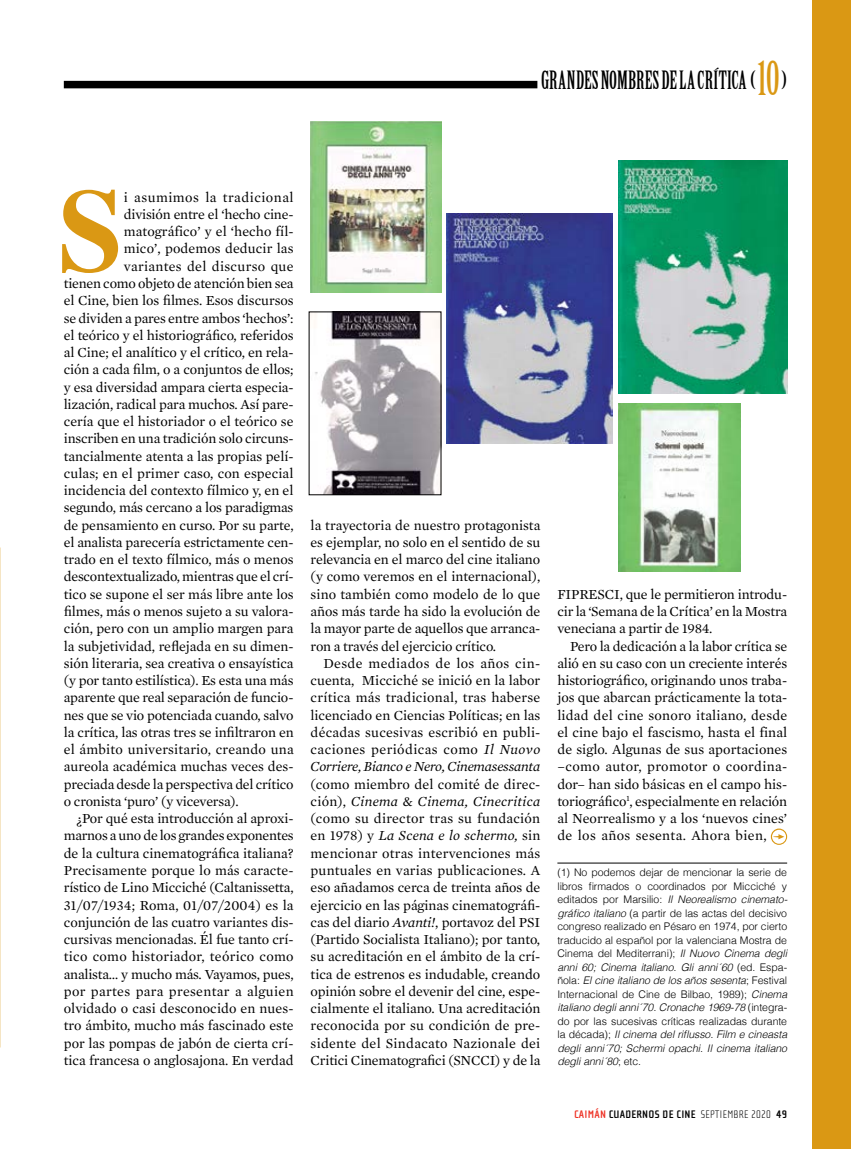
<style>
.page{position:relative;width:851px;height:1149px;background:#fff}
.page>*{position:absolute;margin:0;border:0;box-sizing:border-box;transform-origin:0 0}
.t1{font:500 119.4px "Nimbus Rom No 9 L";color:#da9814}
.t2{font:24.6px "Birch Std";letter-spacing:.005em;color:#000}
.Cuaderno_Actualidad{font:14.1px/17.2px "Mercury Text G1";letter-spacing:-.01em;color:#000;text-align:justify}
.Cuaderno_Actualidad-2{font:14.1px "Mercury Text G1";letter-spacing:.015em;color:#000}
.Cuaderno_Actualidad-3{font:14.1px "Mercury Text G1";letter-spacing:.02em;color:#000}
.Cuaderno_Actualidad-4{font:14.1px "Mercury Text G1";letter-spacing:.035em;color:#000}
.t3{font:700 11.25px "Cholla Sans";letter-spacing:.02em;color:#000}
.t4{font:300 10.5px/13.5px "Helvetica";letter-spacing:-.005em;color:#000;text-align:justify}
.s1{font-size:46.05px;color:#da9814}
.s2{font-style:italic}
.s3{color:#ee3124}
.s4{font-weight:100}
</style>
<div class="page">
<div style="left:64px;top:81px;width:473px;height:7px;background:#000"></div>
<div style="left:812px;top:0;width:38px;height:1148px;background:#da9814"></div>
<svg style="left:770px;top:828px;width:17px;height:16px"></svg>
<hr style="left:557px;top:862px;width:230px;height:1px;background:#000">
<img style="left:447px;top:213px;width:166px;height:230px">
<img style="left:311px;top:313px;width:128px;height:180px">
<div style="left:309px;top:311px;width:132px;height:184px;border:1px solid #000"></div>
<img style="left:618px;top:403px;width:122px;height:168px">
<img style="left:310px;top:121px;width:131px;height:171px">
<img style="left:618px;top:160px;width:169px;height:233px">
<p class="t2" style="left:541px;top:66px;width:247px">GRANDES NOMBRES DE LA CRÍTICA( <span class="s1">10</span> )</p>
<p class="t1" style="left:57px;top:146px;width:68px">S</p>
<p class="Cuaderno_Actualidad-4" style="left:124px;top:189px;width:171px">i asumimos la tradicional</p>
<p class="Cuaderno_Actualidad" style="left:124px;top:206px;width:171px">división entre el ‘hecho cine-</p>
<p class="Cuaderno_Actualidad" style="left:124px;top:223px;width:171px">matográfico’ y el ‘hecho fíl-</p>
<p class="Cuaderno_Actualidad" style="left:124px;top:240px;width:171px">mico’, podemos deducir las</p>
<p class="Cuaderno_Actualidad-3" style="left:124px;top:258px;width:171px">variantes del discurso que</p>
<p class="Cuaderno_Actualidad" style="left:64px;top:275px;width:231px">tienen como objeto de atención bien sea</p>
<p class="Cuaderno_Actualidad" style="left:64px;top:292px;width:231px">el Cine, bien los filmes. Esos discursos</p>
<p class="Cuaderno_Actualidad" style="left:64px;top:309px;width:231px">se dividen a pares entre ambos ‘hechos’:</p>
<p class="Cuaderno_Actualidad" style="left:64px;top:326px;width:231px">el teórico y el historiográfico, referidos</p>
<p class="Cuaderno_Actualidad" style="left:64px;top:344px;width:231px">al Cine; el analítico y el crítico, en rela-</p>
<p class="Cuaderno_Actualidad" style="left:64px;top:361px;width:231px">ción a cada film, o a conjuntos de ellos;</p>
<p class="Cuaderno_Actualidad" style="left:64px;top:378px;width:231px">y esa diversidad ampara cierta especia-</p>
<p class="Cuaderno_Actualidad" style="left:64px;top:395px;width:231px">lización, radical para muchos. Así pare-</p>
<p class="Cuaderno_Actualidad" style="left:64px;top:413px;width:231px">cería que el historiador o el teórico se</p>
<p class="Cuaderno_Actualidad" style="left:64px;top:430px;width:231px">inscriben en una tradición solo circuns-</p>
<p class="Cuaderno_Actualidad" style="left:64px;top:447px;width:231px">tancialmente atenta a las propias pelí-</p>
<p class="Cuaderno_Actualidad" style="left:64px;top:464px;width:231px">culas; en el primer caso, con especial</p>
<p class="Cuaderno_Actualidad" style="left:64px;top:482px;width:231px">incidencia del contexto fílmico y, en el</p>
<p class="Cuaderno_Actualidad" style="left:64px;top:499px;width:231px">segundo, más cercano a los paradigmas</p>
<p class="Cuaderno_Actualidad" style="left:64px;top:516px;width:231px">de pensamiento en curso. Por su parte,</p>
<p class="Cuaderno_Actualidad" style="left:64px;top:533px;width:231px">el analista parecería estrictamente cen-</p>
<p class="Cuaderno_Actualidad" style="left:64px;top:551px;width:231px">trado en el texto fílmico, más o menos</p>
<p class="Cuaderno_Actualidad" style="left:64px;top:568px;width:231px">descontextualizado, mientras que el crí-</p>
<p class="Cuaderno_Actualidad" style="left:64px;top:585px;width:231px">tico se supone el ser más libre ante los</p>
<p class="Cuaderno_Actualidad" style="left:64px;top:602px;width:231px">filmes, más o menos sujeto a su valora-</p>
<p class="Cuaderno_Actualidad" style="left:64px;top:620px;width:231px">ción, pero con un amplio margen para</p>
<p class="Cuaderno_Actualidad" style="left:64px;top:637px;width:231px">la subjetividad, reflejada en su dimen-</p>
<p class="Cuaderno_Actualidad" style="left:64px;top:654px;width:231px">sión literaria, sea creativa o ensayística</p>
<p class="Cuaderno_Actualidad" style="left:64px;top:671px;width:231px">(y por tanto estilística). Es esta una más</p>
<p class="Cuaderno_Actualidad" style="left:64px;top:689px;width:231px">aparente que real separación de funcio-</p>
<p class="Cuaderno_Actualidad" style="left:64px;top:706px;width:231px">nes que se vio potenciada cuando, salvo</p>
<p class="Cuaderno_Actualidad" style="left:64px;top:723px;width:231px">la crítica, las otras tres se infiltraron en</p>
<p class="Cuaderno_Actualidad-2" style="left:64px;top:741px;width:231px">el ámbito universitario, creando una</p>
<p class="Cuaderno_Actualidad" style="left:64px;top:758px;width:231px">aureola académica muchas veces des-</p>
<p class="Cuaderno_Actualidad" style="left:64px;top:775px;width:231px">preciada desde la perspectiva del crítico</p>
<p class="Cuaderno_Actualidad" style="left:64px;top:792px;width:176px">o cronista ‘puro’ (y viceversa).</p>
<p class="Cuaderno_Actualidad" style="left:64px;top:809px;width:231px;text-indent:13px">¿Por qué esta introducción al aproxi&shy;marnos a uno de los grandes exponentes de la cultura cinematográfica italiana?<br>Precisamente porque lo más caracte&shy;rístico de Lino Micciché (Caltanissetta, 31/07/1934; Roma, 01/07/2004) es la conjunción de las cuatro variantes dis&shy;cursivas mencionadas. Él fue tanto crí&shy;tico como historiador, teórico como analista… y mucho más. Vayamos, pues, por partes para presentar a alguien olvidado o casi desconocido en nues&shy;tro ámbito, mucho más fascinado este por las pompas de jabón de cierta crí&shy;tica francesa o anglosajona. En verdad</p>
<p class="Cuaderno_Actualidad" style="left:310px;top:516px;width:231px">la trayectoria de nuestro protagonista es ejemplar, no solo en el sentido de su relevancia en el marco del cine italiano (y como veremos en el internacional), sino también como modelo de lo que años más tarde ha sido la evolución de la mayor parte de aquellos que arranca&shy;ron a través del ejercicio crítico.</p>
<p class="Cuaderno_Actualidad" style="left:310px;top:654px;width:231px;text-indent:13px">Desde mediados de los años cin&shy;cuenta, Micciché se inició en la labor crítica más tradicional, tras haberse licenciado en Ciencias Políticas; en las décadas sucesivas escribió en publi&shy;caciones periódicas como <span class="s2">Il Nuovo Corriere, Bianco e Nero, Cinemasessanta </span>(como miembro del comité de direc&shy;ción), <span class="s2">Cinema</span> &amp; <span class="s2">Cinema, Cinecritica </span>(como su director tras su fundación en 1978) y <span class="s2">La Scena e lo schermo,</span> sin mencionar otras intervenciones más puntuales en varias publicaciones. A eso añadamos cerca de treinta años de ejercicio en las páginas cinematográfi&shy;cas del diario <span class="s2">Avanti!</span>, portavoz del PSI (Partido Socialista Italiano); por tanto, su acreditación en el ámbito de la crí&shy;tica de estrenos es indudable, creando opinión sobre el devenir del cine, espe&shy;cialmente el italiano. Una acreditación reconocida por su condición de pre&shy;sidente del Sindacato Nazionale dei Critici Cinematografici (SNCCI) y de la</p>
<p class="Cuaderno_Actualidad" style="left:557px;top:585px;width:231px">FIPRESCI, que le permitieron introdu&shy;cir la ‘Semana de la Crítica’ en la Mostra veneciana a partir de 1984.</p>
<p class="Cuaderno_Actualidad" style="left:557px;top:637px;width:231px;text-indent:13px">Pero la dedicación a la labor crítica se alió en su caso con un creciente interés historiográfico, originando unos traba&shy;jos que abarcan prácticamente la tota&shy;lidad del cine sonoro italiano, desde el cine bajo el fascismo, hasta el final de siglo. Algunas de sus aportaciones –como autor, promotor o coordina&shy;dor– han sido básicas en el campo his&shy;toriográfico<sup>1</sup>, especialmente en relación al Neorrealismo y a los ‘nuevos cines’ de los años sesenta. Ahora bien,</p>
<p class="t4" style="left:557px;top:865px;width:231px">(1) No podemos dejar de mencionar la serie de libros firmados o coordinados por Micciché y editados por Marsilio: <span class="s2">Il Neorealismo cinemato&shy;gráfico italiano</span> (a partir de las actas del decisivo congreso realizado en Pésaro en 1974, por cierto traducido al español por la valenciana Mostra de Cinema del Mediterrani); <span class="s2">Il Nuovo Cinema degli anni 60; Cinema italiano. Gli anni´60</span> (ed. Espa&shy;ñola: <span class="s2">El cine italiano de los años sesenta</span>; Festival Internacional de Cine de Bilbao, 1989); <span class="s2">Cinema italiano degli anni´70. Cronache 1969-78</span> (integra&shy;do por las sucesivas críticas realizadas durante la década); <span class="s2">Il cinema del riflusso. Film e cineasta degli anni´70; Schermi opachi. Il cinema italiano degli anni´80</span>; etc.</p>
<p class="t3" style="left:574px;top:1107px;width:214px"><span class="s3">CAIMÁN</span> CUADERNOS DE CINE <span class="s4">SEPTIEMBRE 2020</span> 49</p>
</div>
